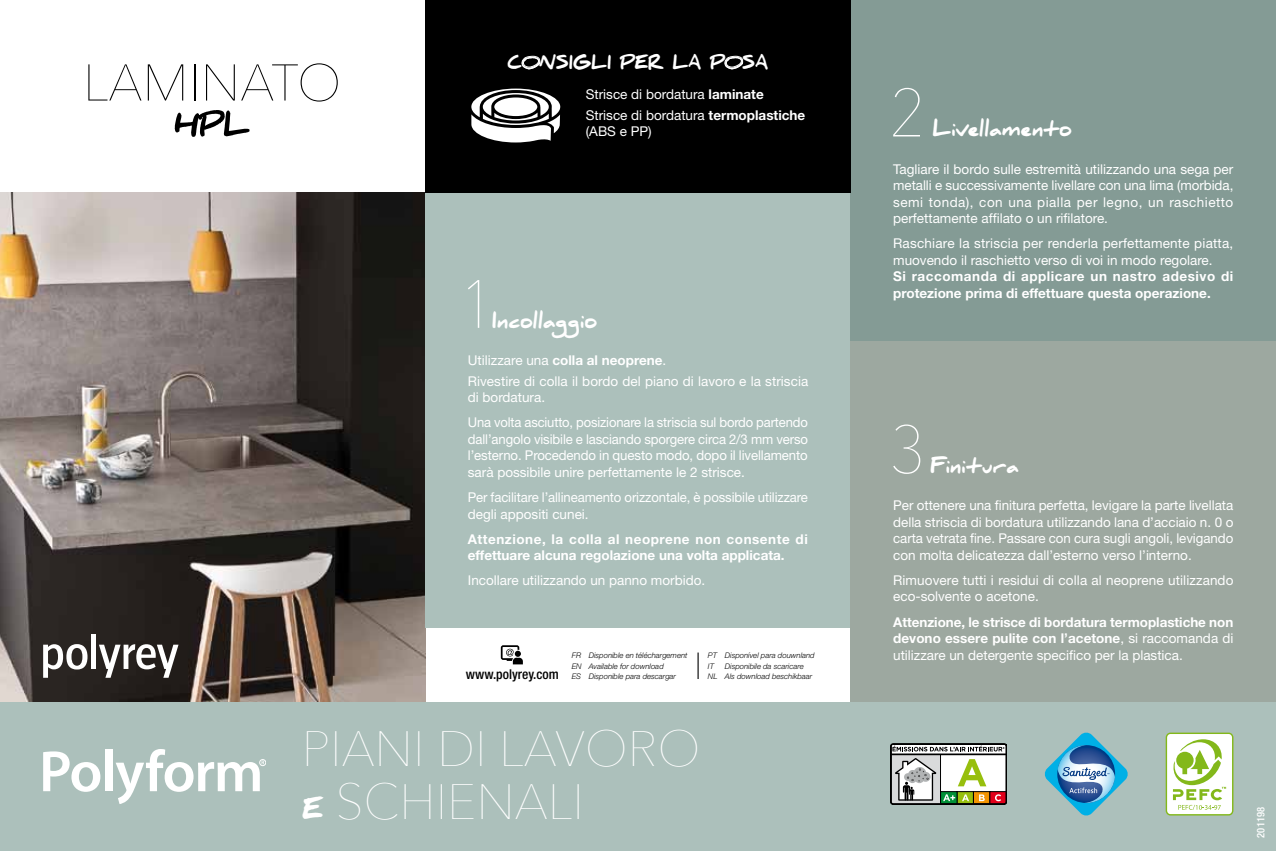
<style>
.page{position:relative;width:1276px;height:851px;background:#fff}
.page>*{position:absolute;margin:0;border:0;box-sizing:border-box;transform-origin:0 0}
.t1{font:200 51px "Avenir Next";color:#000}
.t2{font:200 49.5px/52.5px "Avenir Next";color:#fff}
.t3{font:900 19.5px "Daniel";color:#fff}
.t4{font:900 16.5px "Daniel";color:#fff}
.t5{font:13.5px/16.5px "Helvetica Neue";color:#fff}
.t6{font:700 13.5px/16.5px "Helvetica Neue";color:#fff}
.t7{font:500 condensed 13.5px "Helvetica Neue LT Std";color:#000}
.t8{font:500 condensed 10.5px "Helvetica Neue LT Std";color:#fff}
.t9{font:italic 300 7.8px "Helvetica Neue";color:#000}
.s1{font-weight:700}
.s2{font-family:"Daniel";font-weight:900;font-size:25.5px}
.s3{font-weight:400}
</style>
<div class="page">
<img style="left:0;top:193px;width:425px;height:509px">
<div style="left:425px;top:193px;width:425px;height:434px;background:#acc0bb"></div>
<div style="left:0;top:702px;width:1276px;height:148px;background:#acc0bb"></div>
<div style="left:850px;top:332px;width:426px;height:370px;background:#9da8a0"></div>
<div style="left:850px;top:0;width:426px;height:340px;background:#849b95"></div>
<div style="left:425px;top:0;width:425px;height:193px;background:#000"></div>
<svg style="left:471px;top:89px;width:89px;height:53px"></svg>
<svg style="left:501px;top:645px;width:22px;height:19px"></svg>
<svg style="left:893px;top:88px;width:27px;height:48px"></svg>
<svg style="left:468px;top:280px;width:11px;height:48px"></svg>
<svg style="left:893px;top:424px;width:27px;height:50px"></svg>
<svg style="left:697px;top:652px;width:1px;height:27px"></svg>
<svg style="left:175px;top:110px;width:75px;height:27px"></svg>
<svg style="left:521px;top:56px;width:19px;height:14px"></svg>
<svg style="left:724px;top:56px;width:19px;height:14px"></svg>
<svg style="left:43px;top:751px;width:57px;height:40px"></svg>
<div style="left:105px;top:749px;width:7px;height:42px;background:#fff"></div>
<svg style="left:116px;top:749px;width:150px;height:55px"></svg>
<svg style="left:43px;top:644px;width:44px;height:33px"></svg>
<div style="left:91px;top:634px;width:5px;height:34px;background:#fff"></div>
<svg style="left:99px;top:644px;width:79px;height:33px"></svg>
<svg style="left:890px;top:743px;width:117px;height:61px;background:#b5b4a4"></svg>
<svg style="left:1044px;top:732px;width:83px;height:83px"></svg>
<div style="left:1166px;top:733px;width:66px;height:81px;background:#fff;border-radius:4px"></div>
<div style="left:1165px;top:732px;width:68px;height:83px;border:1px solid #83b81a;border-radius:4px"></div>
<svg style="left:1172px;top:739px;width:54px;height:70px"></svg>
<h1 class="t1" style="left:83px;top:52px;width:260px">LAMINATO</h1>
<p class="t4" style="left:507px;top:53px;width:262px">c<span class="s1">o</span>nsigli per la p<span class="s1">o</span>sa</p>
<p class="t5" style="left:586px;top:84px;width:221px;line-height:20.7px">Strisce di bordatura <span class="s1">laminate<br></span>Strisce di bordatura <span class="s1">termoplastiche</span></p>
<p class="t5" style="left:586px;top:123px;width:67px">(ABS e PP)</p>
<h3 class="t3" style="left:492px;top:309px;width:107px">Incollaggio</h3>
<p class="t5" style="left:468px;top:350px;width:342px;line-height:20.7px">Utilizzare una <span class="s1">colla al neoprene</span>.<br>Rivestire di colla il bordo del piano di lavoro e la striscia</p>
<p class="t5" style="left:468px;top:385px;width:341px;line-height:25px">di bordatura.<br>Una volta asciutto, posizionare la striscia sul bordo partendo</p>
<p class="t5" style="left:468px;top:430px;width:342px;text-align:justify">dall’angolo visibile e lasciando sporgere circa 2/3 mm verso l’esterno. Procedendo in questo modo, dopo il livellamento sarà possibile unire perfettamente le 2 strisce.</p>
<p class="t5" style="left:468px;top:488px;width:342px">Per facilitare l’allineamento orizzontale, è possibile utilizzare degli appositi cunei.</p>
<p class="t6" style="left:468px;top:530px;width:341px">Attenzione, la colla al neoprene non consente di effettuare alcuna regolazione una volta applicata.</p>
<p class="t5" style="left:468px;top:571px;width:239px">Incollare utilizzando un panno morbido.</p>
<p class="t7" style="left:466px;top:666px;width:94px">www.polyrey.com</p>
<p class="t9" style="left:572px;top:650px;width:117px">FR Disponible en téléchargement</p>
<p class="t9" style="left:708px;top:650px;width:108px">PT Disponível para douwnland</p>
<p class="t9" style="left:572px;top:661px;width:93px">EN Available for download</p>
<p class="t9" style="left:708px;top:661px;width:8px">IT</p>
<p class="t9" style="left:725px;top:661px;width:80px">Disponibile da scaricare</p>
<p class="t9" style="left:572px;top:671px;width:106px">ES Disponible para descargar</p>
<p class="t9" style="left:708px;top:671px;width:106px">NL Als download beschikbaar</p>
<h2 class="t2" style="left:302px;top:722px;width:400px">PIANI DI LAVORO <span class="s2">e</span> SCHIENALI</h2>
<h3 class="t3" style="left:932px;top:118px;width:141px">Livellamento</h3>
<p class="t5" style="left:893px;top:160px;width:342px;text-align:justify">Tagliare il bordo sulle estremità utilizzando una sega per metalli e successivamente livellare con una lima (morbida, semi tonda), con una pialla per legno, un raschietto perfettamente affilato o un rifilatore.</p>
<p class="t5" style="left:893px;top:235px;width:341px">Raschiare la striscia per renderla perfettamente piatta, muovendo il raschietto verso di voi in modo regolare.</p>
<p class="t6" style="left:893px;top:268px;width:342px">Si raccomanda di applicare un nastro adesivo di protezione prima di effettuare questa operazione.</p>
<h3 class="t3" style="left:930px;top:455px;width:90px">Finitura</h3>
<p class="t5" style="left:893px;top:497px;width:342px;text-align:justify">Per ottenere una finitura perfetta, levigare la parte livellata della striscia di bordatura utilizzando lana d’acciaio n. 0 o carta vetrata fine. Passare con cura sugli angoli, levigando con molta delicatezza dall’esterno verso l’interno.</p>
<p class="t5" style="left:893px;top:571px;width:342px">Rimuovere tutti i residui di colla al neoprene utilizzando eco-solvente o acetone.</p>
<p class="t6" style="left:893px;top:613px;width:342px;text-align:justify">Attenzione, le strisce di bordatura termoplastiche non devono essere pulite con l’acetone<span class="s3">, si raccomanda di utilizzare un detergente specifico per la plastica.</span></p>
<p class="t8" style="left:1254px;top:837px;width:32px;rotate:-90deg">201198</p>
</div>
